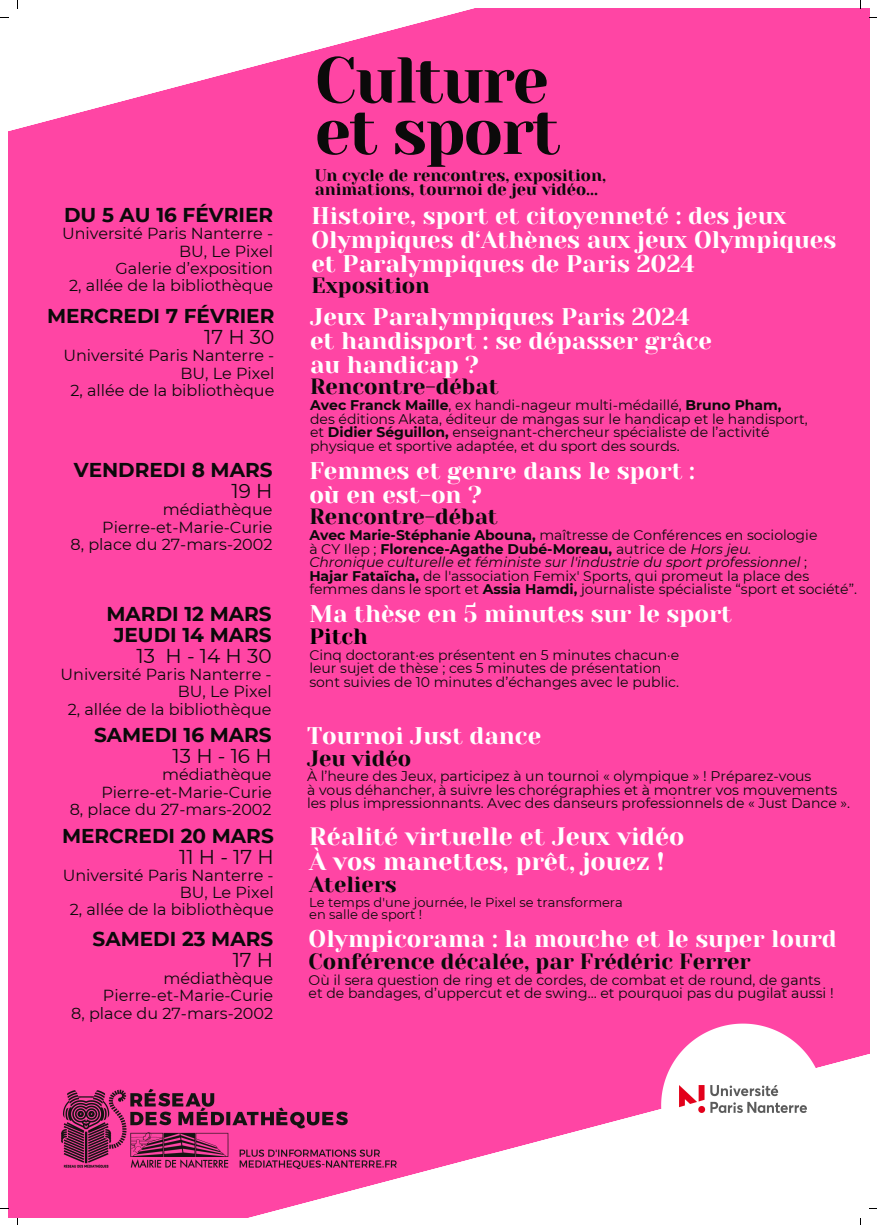
<style>
.page{position:relative;width:877px;height:1225px;background:#fff}
.page>*{position:absolute;margin:0;border:0;box-sizing:border-box;transform-origin:0 0}
.t1{font:64.5px/51.4px "Yeseva One";letter-spacing:-.03em;color:#0b0a0a}
.t2{font:25px "Yeseva One";color:#fff}
.t3{font:24px/24px "Yeseva One";color:#fff}
.t4{font:22px "Yeseva One";color:#0b0a0a}
.t5{font:22px "Yeseva One";color:#000}
.t6{font:700 20px/21px "Montserrat";color:#0b0a0a;text-align:center}
.t7{font:20px "Montserrat";color:#0b0a0a}
.t8{font:16.6px/14px "Yeseva One";color:#0b0a0a}
.t9{font:16px/17.2px "Montserrat";color:#0b0a0a;text-align:right}
.t10{font:14px "Montserrat";color:#0b0a0a}
.t11{font:italic 14px "Montserrat";color:#0b0a0a}
.t12{font:700 14px "Montserrat";color:#0b0a0a}
.t13{font:13px "Montserrat";color:#0b0a0a}
.s1{font-weight:700}
.s2{font-weight:400}
.s3{font-weight:400;font-style:italic}
.s4{font-style:normal}
</style>
<div class="page">
<div style="left:8px;top:8px;width:860px;height:1209px;background:#ff45a4"></div>
<img style="left:45px;top:1079px;width:485px;height:99px">
<svg style="left:661px;top:1023px;width:163px;height:164px"></svg>
<img style="left:679px;top:1084px;width:127px;height:27px">
<h3 class="t6" style="left:64px;top:204px;width:210px">DU 5 AU 16 FÉVRIER</h3>
<p class="t9" style="left:62px;top:225px;width:212px">Université Paris Nanterre -<br>BU, Le Pixel<br>Galerie d’exposition<br>2, allée de la bibliothèque</p>
<h3 class="t6" style="left:47px;top:305px;width:229px">MERCREDI 7 FÉVRIER</h3>
<h3 class="t7" style="left:204px;top:324px;width:72px">17 H 30</h3>
<p class="t9" style="left:63px;top:347px;width:212px">Université Paris Nanterre -<br>BU, Le Pixel<br>2, allée de la bibliothèque</p>
<h3 class="t6" style="left:74px;top:459px;width:200px">VENDREDI 8 MARS</h3>
<h3 class="t7" style="left:231px;top:479px;width:42px">19 H</h3>
<p class="t9" style="left:71px;top:501px;width:203px">médiathèque<br>Pierre-et-Marie-Curie<br>8, place du 27-mars-2002</p>
<h3 class="t6" style="left:106px;top:603px;width:167px">MARDI 12 MARS<br>JEUDI 14 MARS</h3>
<h3 class="t7" style="left:136px;top:643px;width:137px">13 H-14H30</h3>
<p class="t9" style="left:61px;top:665px;width:212px">Université Paris Nanterre -<br>BU, Le Pixel<br>2, allée de la bibliothèque</p>
<h3 class="t6" style="left:94px;top:724px;width:179px">SAMEDI 16 MARS</h3>
<h3 class="t7" style="left:172px;top:743px;width:100px">13H-16H</h3>
<p class="t9" style="left:70px;top:766px;width:203px">médiathèque<br>Pierre-et-Marie-Curie<br>8, place du 27-mars-2002</p>
<h3 class="t6" style="left:62px;top:824px;width:213px">MERCREDI 20 MARS</h3>
<h3 class="t7" style="left:179px;top:844px;width:96px">11H-17H</h3>
<p class="t9" style="left:63px;top:866px;width:212px">Université Paris Nanterre -<br>BU, Le Pixel<br>2, allée de la bibliothèque</p>
<h3 class="t6" style="left:93px;top:927px;width:182px">SAMEDI 23 MARS</h3>
<h3 class="t7" style="left:233px;top:947px;width:42px">17 H</h3>
<p class="t9" style="left:71px;top:969px;width:203px">médiathèque<br>Pierre-et-Marie-Curie<br>8, place du 27-mars-2002</p>
<p class="t1" style="left:315px;top:55px;width:247px">Culture et sport</p>
<p class="t8" style="left:315px;top:168px;width:293px">Un cycle de rencontres, exposition, animations, tournoi de jeu vidéo...</p>
<p class="t3" style="left:311px;top:203px;width:526px">Histoire, sport et citoyenneté : des jeux<br>Olympiques d‘Athènes aux jeux Olympiques et Paralympiques de Paris 2024</p>
<p class="t4" style="left:311px;top:273px;width:120px">Exposition</p>
<h3 class="t3" style="left:310px;top:304px;width:381px">Jeux Paralympiques Paris 2024</h3>
<h2 class="t3" style="left:310px;top:328px;width:403px">et handisport : se dépasser grâce</h2>
<p class="t3" style="left:310px;top:352px;width:170px">au handicap ?</p>
<p class="t4" style="left:310px;top:374px;width:190px">Rencontre-débat</p>
<p class="t10" style="left:310px;top:396px;width:473px"><span class="s1">Avec Franck Maille</span>, ex handi-nageur multi-médaillé, <span class="s1">Bruno Pham,</span></p>
<p class="t10" style="left:310px;top:410px;width:499px">des éditions Akata, éditeur de mangas sur le handicap et le handisport,</p>
<p class="t10" style="left:310px;top:423px;width:461px">et <span class="s1">Didier Séguillon,</span> enseignant-chercheur spécialiste de l’activité</p>
<p class="t10" style="left:310px;top:437px;width:371px">physique et sportive adaptée, et du sport des sourds.</p>
<p class="t3" style="left:309px;top:458px;width:387px">Femmes et genre dans le sport :</p>
<p class="t3" style="left:309px;top:482px;width:174px">où en est-on ?</p>
<p class="t4" style="left:309px;top:504px;width:190px">Rencontre-débat</p>
<p class="t10" style="left:309px;top:526px;width:509px"><span class="s1">Avec Marie-Stéphanie Abouna,</span> maîtresse de Conférences en sociologie</p>
<p class="t12" style="left:309px;top:540px;width:443px"><span class="s2">à CY Ilep ;</span> Florence-Agathe Dubé-Moreau, <span class="s2">autrice de</span> <span class="s3">Hors jeu.</span></p>
<p class="t11" style="left:309px;top:553px;width:499px">Chronique culturelle et féministe sur l'industrie du sport professionnel <span class="s4">;</span></p>
<p class="t10" style="left:309px;top:567px;width:501px"><span class="s1">Hajar Fataïcha,</span> de l'association Femix' Sports, qui promeut la place des</p>
<p class="t10" style="left:309px;top:580px;width:549px">femmes dans le sport et <span class="s1">Assia Hamdi,</span> journaliste spécialiste “sport et société”.</p>
<p class="t3" style="left:309px;top:602px;width:424px">Ma thèse en 5 minutes sur le sport</p>
<p class="t5" style="left:309px;top:624px;width:60px">Pitch</p>
<p class="t10" style="left:309px;top:646px;width:371px">Cinq doctorant·es présentent en 5 minutes chacun·e</p>
<p class="t10" style="left:309px;top:659px;width:353px">leur sujet de thèse ; ces 5 minutes de présentation</p>
<p class="t10" style="left:309px;top:673px;width:371px">sont suivies de 10 minutes d’échanges avec le public.</p>
<p class="t3" style="left:307px;top:723px;width:235px">Tournoi Just dance</p>
<p class="t4" style="left:307px;top:745px;width:106px">Jeu vidéo</p>
<p class="t10" style="left:307px;top:767px;width:506px">À l’heure des Jeux, participez à un tournoi « olympique » ! Préparez-vous</p>
<p class="t10" style="left:307px;top:781px;width:531px">à vous déhancher, à suivre les chorégraphies et à montrer vos mouvements</p>
<p class="t10" style="left:307px;top:794px;width:544px">les plus impressionnants. Avec des danseurs professionnels de « Just Dance ».</p>
<p class="t2" style="left:309px;top:822px;width:376px">Réalité virtuelle et Jeux vidéo</p>
<p class="t2" style="left:309px;top:846px;width:357px">À vos manettes, prêt, jouez !</p>
<p class="t4" style="left:309px;top:871px;width:89px">Ateliers</p>
<p class="t13" style="left:309px;top:893px;width:315px">Le temps d'une journée, le Pixel se transformera</p>
<p class="t13" style="left:309px;top:906px;width:114px">en salle de sport !</p>
<p class="t3" style="left:308px;top:927px;width:529px">Olympicorama : la mouche et le super lourd</p>
<p class="t4" style="left:308px;top:948px;width:443px">Conférence décalée, par Frédéric Ferrer</p>
<p class="t10" style="left:308px;top:971px;width:513px">Où il sera question de ring et de cordes, de combat et de round, de gants</p>
<p class="t10" style="left:308px;top:984px;width:526px">et de bandages, d’uppercut et de swing… et pourquoi pas du pugilat aussi !</p>
</div>
